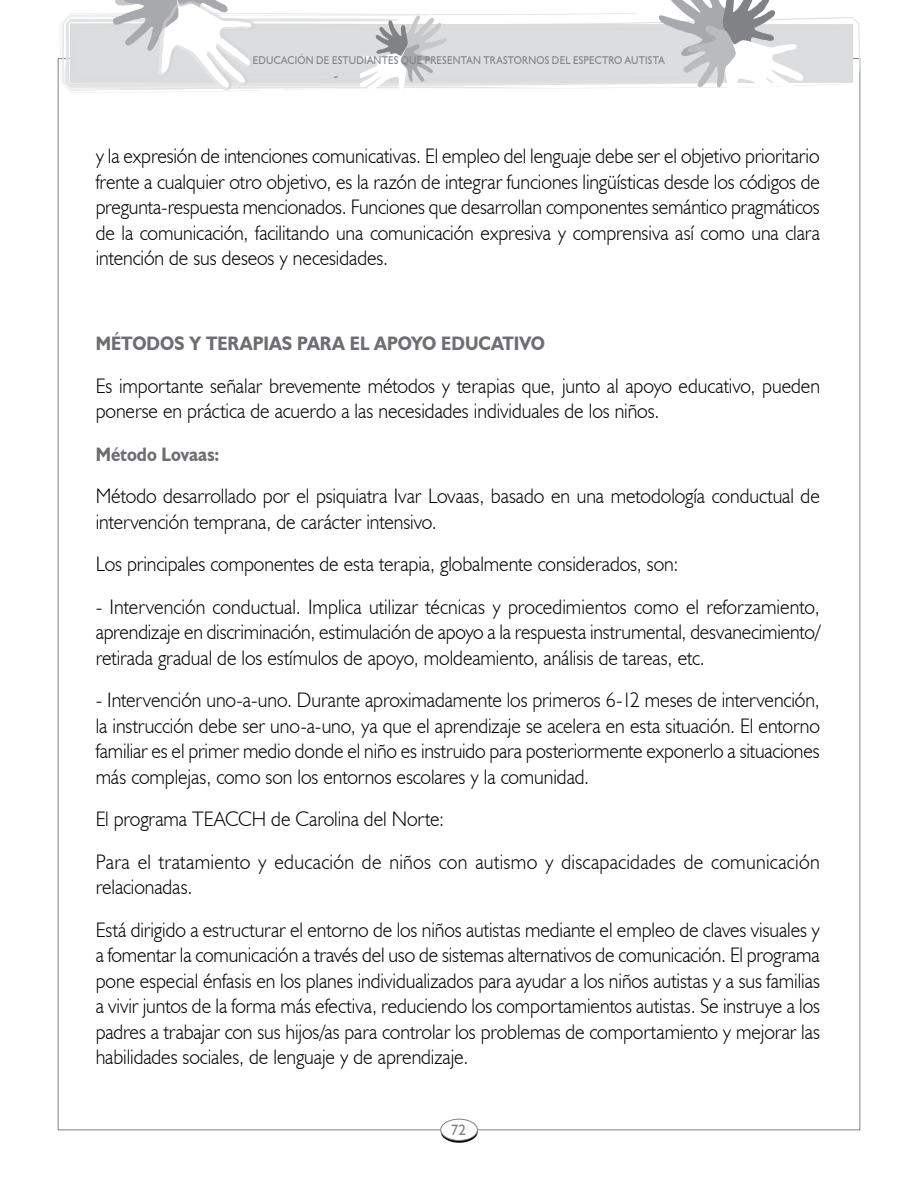
<style>
.page{position:relative;width:918px;height:1188px;background:#fff}
.page>*{position:absolute;margin:0;border:0;box-sizing:border-box;transform-origin:0 0}
.t1{font:300 21px/25.5px "Humanist 521 BT";letter-spacing:-.005em;color:#000;text-align:justify;scale:.95 1}
.t2{font:300 21px/25.5px "Humanist 521 BT";letter-spacing:.015em;color:#000;scale:.96 1}
.t3{font:700 19.5px "Humanist 521 BT";color:#6d6e71;scale:.9 1}
.t4{font:15px "Humanist 521 BT";color:#808285}
.t5{font:11.25px "Humanist 521 BT";letter-spacing:.02em;color:#808285;scale:.9 1}
</style>
<div class="page">
<svg style="left:441px;top:1121px;width:37px;height:22px"></svg>
<div style="left:441px;top:1119px;width:36px;height:21px;background:#fff;border-radius:50%"></div>
<div style="left:441px;top:1119px;width:37px;height:22px;border:1px solid #808285;border-radius:50%"></div>
<svg style="left:61px;top:0;width:799px;height:104px"></svg>
<p class="t5" style="left:253px;top:53px;width:459px">EDUCACIÓN DE ESTUDIANTES QUE PRESENTAN TRASTORNOS DEL ESPECTRO AUTISTA</p>
<p class="t1" style="left:96px;top:143px;width:764px">y la expresión de intenciones comunicativas. El empleo del lenguaje debe ser el objetivo prioritario frente a cualquier otro objetivo, es la razón de integrar funciones lingüísticas desde los códigos de pregunta-respuesta mencionados. Funciones que desarrollan componentes semántico pragmáticos de la comunicación, facilitando una comunicación expresiva y comprensiva así como una clara intención de sus deseos y necesidades.</p>
<h3 class="t3" style="left:96px;top:331px;width:501px">MÉTODOS Y TERAPIAS PARA EL APOYO EDUCATIVO</h3>
<p class="t1" style="left:96px;top:372px;width:764px">Es importante señalar brevemente métodos y terapias que, junto al apoyo educativo, pueden ponerse en práctica de acuerdo a las necesidades individuales de los niños.</p>
<h3 class="t3" style="left:96px;top:442px;width:139px">Método Lovaas:</h3>
<p class="t1" style="left:96px;top:483px;width:764px">Método desarrollado por el psiquiatra Ivar Lovaas, basado en una metodología conductual de intervención temprana, de carácter intensivo.</p>
<p class="t1" style="left:96px;top:551px;width:615px">Los principales componentes de esta terapia, globalmente considerados, son:</p>
<p class="t1" style="left:96px;top:593px;width:764px">- Intervención conductual. Implica utilizar técnicas y procedimientos como el reforzamiento, aprendizaje en discriminación, estimulación de apoyo a la respuesta instrumental, desvanecimiento/ retirada gradual de los estímulos de apoyo, moldeamiento, análisis de tareas, etc.</p>
<p class="t1" style="left:96px;top:687px;width:764px">- Intervención uno-a-uno. Durante aproximadamente los primeros 6-12 meses de intervención, la instrucción debe ser uno-a-uno, ya que el aprendizaje se acelera en esta situación. El entorno familiar es el primer medio donde el niño es instruido para posteriormente exponerlo a situaciones más complejas, como son los entornos escolares y la comunidad.</p>
<p class="t1" style="left:96px;top:806px;width:368px">El programa TEACCH de Carolina del Norte:</p>
<p class="t2" style="left:96px;top:848px;width:756px">Para el tratamiento y educación de niños con autismo y discapacidades de comunicación relacionadas.</p>
<p class="t1" style="left:96px;top:916px;width:764px">Está dirigido a estructurar el entorno de los niños autistas mediante el empleo de claves visuales y a fomentar la comunicación a través del uso de sistemas alternativos de comunicación. El programa pone especial énfasis en los planes individualizados para ayudar a los niños autistas y a sus familias a vivir juntos de la forma más efectiva, reduciendo los comportamientos autistas. Se instruye a los padres a trabajar con sus hijos/as para controlar los problemas de comportamiento y mejorar las habilidades sociales, de lenguaje y de aprendizaje.</p>
<p class="t4" style="left:451px;top:1120px;width:17px">72</p>
</div>
